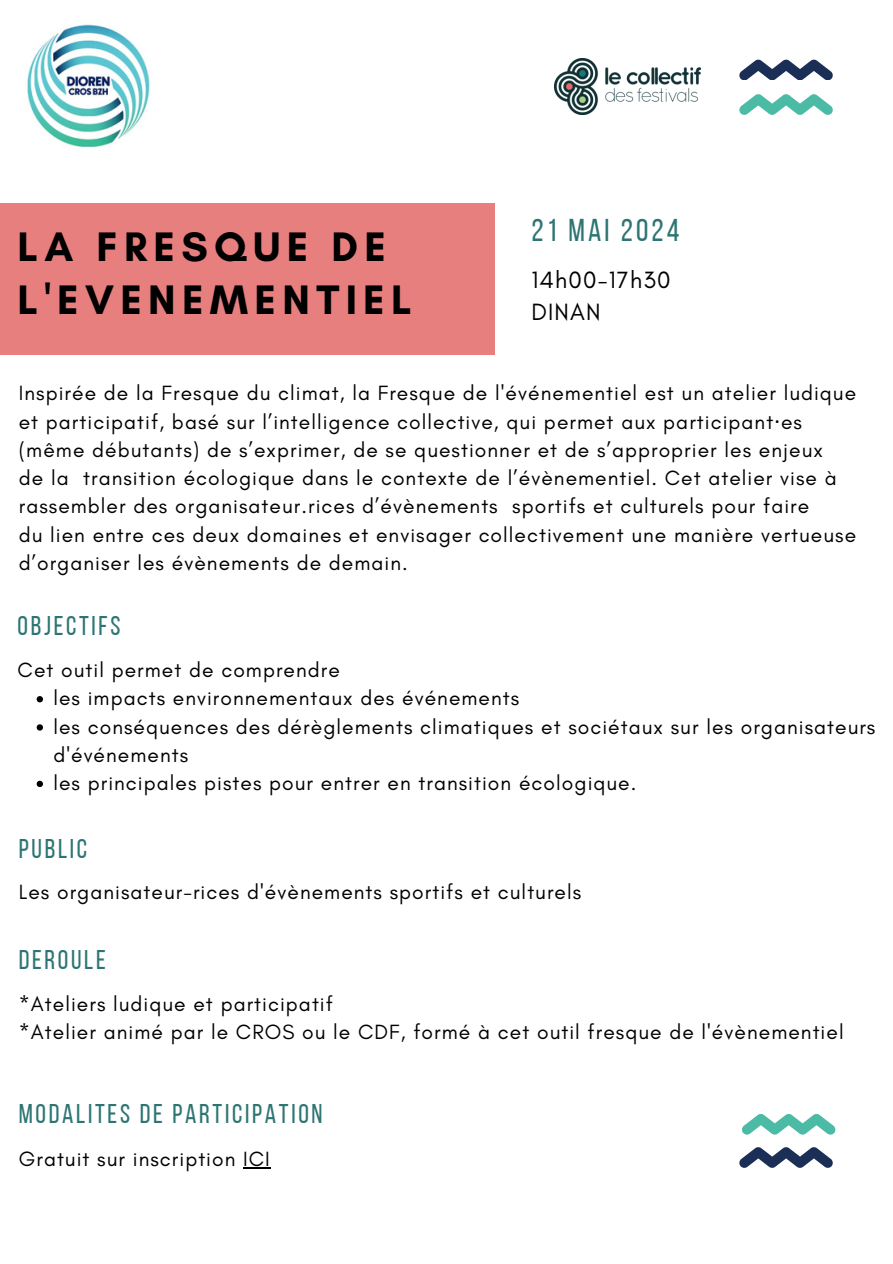
<style>
.page{position:relative;width:893px;height:1264px;background:#fff}
.page>*{position:absolute;margin:0;border:0;box-sizing:border-box;transform-origin:0 0}
.t1{font:700 42px/52.8px "Glacial Indifference";letter-spacing:.15em;color:#000}
.t2{font:31.5px "Bebas Neue";letter-spacing:.1em;color:#2d7573}
.t3{font:27px "Bebas Neue";letter-spacing:.1em;color:#2d7573}
.t4{font:24px "Glacial Indifference";letter-spacing:.05em;color:#000}
.t5{font:21px/28.2px "Glacial Indifference";letter-spacing:.05em;color:#000}
.s1{font-family:"Noto Sans"}
</style>
<div class="page">
<svg style="left:739px;top:94px;width:93px;height:20px"></svg>
<svg style="left:739px;top:60px;width:93px;height:20px"></svg>
<svg style="left:742px;top:1114px;width:93px;height:20px"></svg>
<svg style="left:739px;top:1147px;width:93px;height:20px"></svg>
<div style="left:0;top:203px;width:494px;height:151px;background:#e77f7e"></div>
<svg style="left:37px;top:696px;width:6px;height:6px"></svg>
<svg style="left:37px;top:724px;width:6px;height:6px"></svg>
<svg style="left:37px;top:780px;width:6px;height:7px"></svg>
<svg style="left:243px;top:1167px;width:28px;height:1px"></svg>
<img style="left:27px;top:24px;width:123px;height:124px">
<img style="left:554px;top:58px;width:146px;height:56px">
<p class="t1" style="left:18px;top:220px;width:395px">LA FRESQUE DE<br>L'EVENEMENTIEL</p>
<p class="t2" style="left:531px;top:217px;width:150px">21 mAI 2024</p>
<p class="t4" style="left:531px;top:265px;width:141px">14h00-17h30</p>
<p class="t4" style="left:531px;top:297px;width:71px">DINAN</p>
<p class="t5" style="left:19px;top:379px;width:838px">Inspirée de la Fresque du climat, la Fresque de l'événementiel est un atelier ludique</p>
<p class="t5" style="left:19px;top:407px;width:784px">et participatif, basé sur l’intelligence collective, qui permet aux participant<span class="s1">·</span>es</p>
<p class="t5" style="left:19px;top:435px;width:805px">(même débutants) de s’exprimer, de se questionner et de s’approprier les enjeux</p>
<p class="t5" style="left:19px;top:463px;width:819px">de la transition écologique dans le contexte de l’évènementiel. Cet atelier vise à</p>
<p class="t5" style="left:19px;top:492px;width:791px">rassembler des organisateur.rices d’évènements sportifs et culturels pour faire</p>
<p class="t5" style="left:19px;top:520px;width:838px">du lien entre ces deux domaines et envisager collectivement une manière vertueuse d’organiser les évènements de demain.</p>
<p class="t3" style="left:18px;top:615px;width:104px">OBJECTIFS</p>
<p class="t5" style="left:18px;top:655px;width:324px">Cet outil permet de comprendre</p>
<p class="t5" style="left:53px;top:683px;width:467px">les impacts environnementaux des événements</p>
<p class="t5" style="left:53px;top:712px;width:823px">les conséquences des dérèglements climatiques et sociétaux sur les organisateurs d'événements</p>
<p class="t5" style="left:53px;top:768px;width:584px">les principales pistes pour entrer en transition écologique.</p>
<p class="t3" style="left:19px;top:837px;width:70px">PUBLIC</p>
<p class="t5" style="left:19px;top:878px;width:564px">Les organisateur-rices d'évènements sportifs et culturels</p>
<p class="t3" style="left:19px;top:948px;width:89px">DEROULE</p>
<p class="t5" style="left:19px;top:989px;width:316px">*Ateliers ludique et participatif</p>
<p class="t5" style="left:19px;top:1017px;width:826px">*Atelier animé par le CROS ou le CDF, formé à cet outil fresque de l'évènementiel</p>
<p class="t3" style="left:19px;top:1103px;width:305px">MODALITES DE PARTICIPATION</p>
<p class="t5" style="left:19px;top:1144px;width:252px">Gratuit sur inscription ICI</p>
</div>
